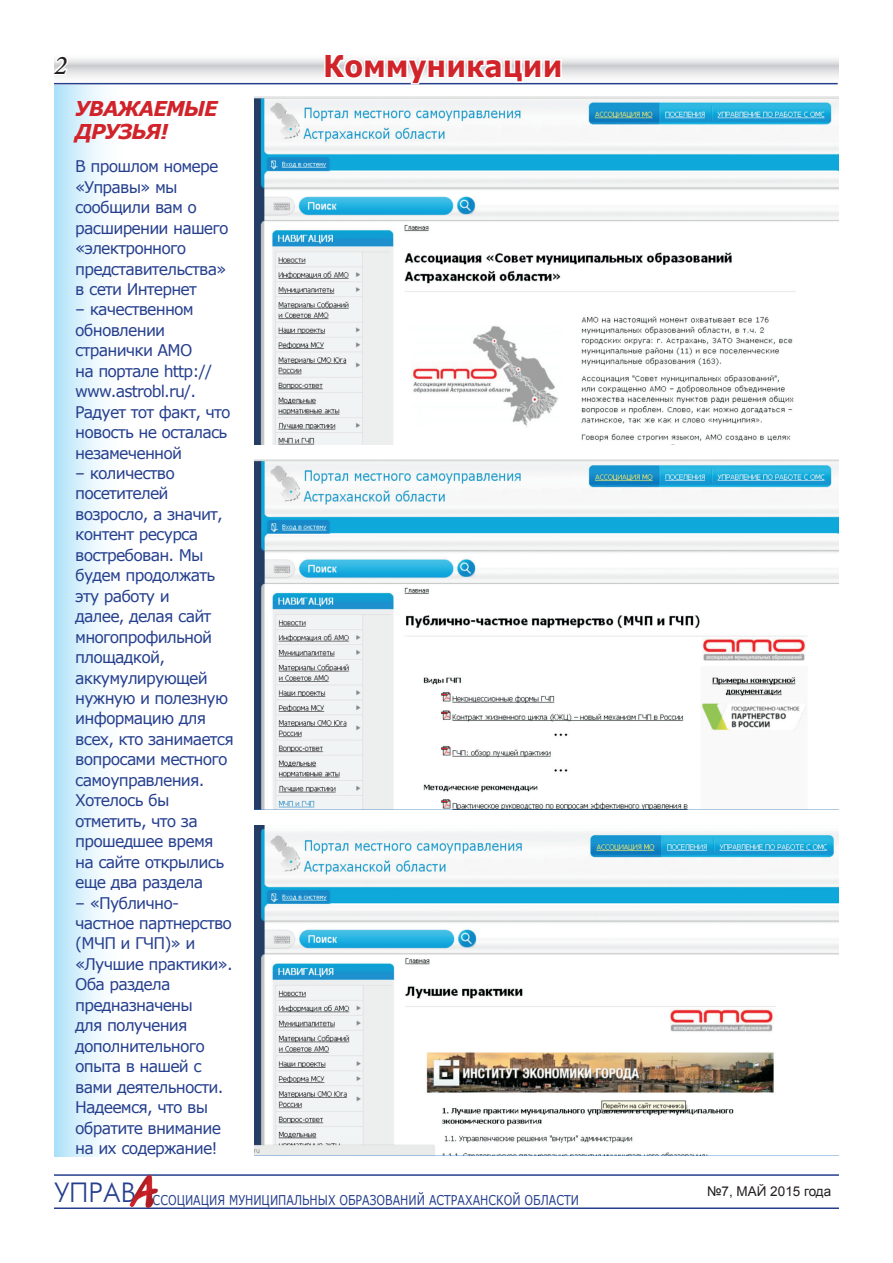
<style>
.page{position:relative;width:893px;height:1263px;background:#fff}
.page>*{position:absolute;margin:0;border:0;box-sizing:border-box;transform-origin:0 0}
.t1{font:44.7px "Tagir CTT";color:#d1232a}
.t2{font:700 30px "Verdana";color:#d1232a;scale:.91 1}
.t3{font:italic 500 27px "Minion Pro";color:#231f20}
.t4{font:italic 700 20.4px/23.4px "Verdana";letter-spacing:-.05em;color:#d1232a}
.t5{font:16.05px/20.4px "Verdana";letter-spacing:-.05em;color:#253f8e}
.t6{font:13.5px "Verdana";color:#253f8e;scale:.82 1}
.t7{font:13.5px "Arial";color:#231f20}
</style>
<div class="page">
<hr style="left:54px;top:1174px;width:785px;height:2px;background:#253f8e">
<svg style="left:54px;top:59px;width:785px;height:26px"></svg>
<svg style="left:54px;top:59px;width:16px;height:18px"></svg>
<hr style="left:54px;top:1207px;width:785px;height:2px;background:#253f8e">
<div style="left:121px;top:1164px;width:59px;height:62px;background:#231f20;opacity:.5"></div>
<svg style="left:323px;top:59px;width:240px;height:26px"></svg>
<img style="left:255px;top:825px;width:584px;height:331px">
<img style="left:255px;top:97px;width:584px;height:347px">
<div style="left:54px;top:85px;width:75px;height:1072px;background:linear-gradient(to right,#b6e4f9,#fff)"></div>
<img style="left:255px;top:459px;width:584px;height:351px">
<h3 class="t3" style="left:54px;top:46px;width:14px">2</h3>
<p class="t4" style="left:75px;top:96px;width:144px">Уважаемые друзья!</p>
<p class="t5" style="left:75px;top:156px;width:155px">В прошлом номере «Управы» мы сообщили вам о расширении нашего «электронного представительства» в сети И нтернет</p>
<p class="t5" style="left:75px;top:299px;width:157px">– качественном обновлении странички АМО<br>на портале http:// www.astrobl.ru/.<br>Радует тот факт, что новость не осталась незамеченной</p>
<p class="t5" style="left:75px;top:462px;width:160px">– количество посетителей возросло, а значит, контент ресурса востребован. М ы будем продолжать эту работу и<br>далее, делая сайт многопрофильной площадкой, аккумулирующей нужную и полезную информацию для всех, кто занимается вопросами местного самоуправления.<br>Хотелось бы отметить, что за прошедшее время на сайте открылись еще два раздела</p>
<p class="t5" style="left:75px;top:892px;width:159px">– «Публично&shy;частное партнерство (МЧП и ГЧП)» и «Лучшие практики».<br>Оба раздела предназначены<br>для получения дополнительного опыта в нашей с вами деятельности.<br>Н адеемся, что вы обратите внимание на их содержание!</p>
<h2 class="t2" style="left:323px;top:47px;width:264px">Коммуникации</h2>
<h1 class="t1" style="left:130px;top:1164px;width:26px">А</h1>
<p class="t6" style="left:54px;top:1191px;width:642px"><sup>УПРАВ</sup> ссоциация муниципальных образований Астраханской области</p>
<p class="t7" style="left:707px;top:1183px;width:126px">№7, май 2015 года</p>
</div>
